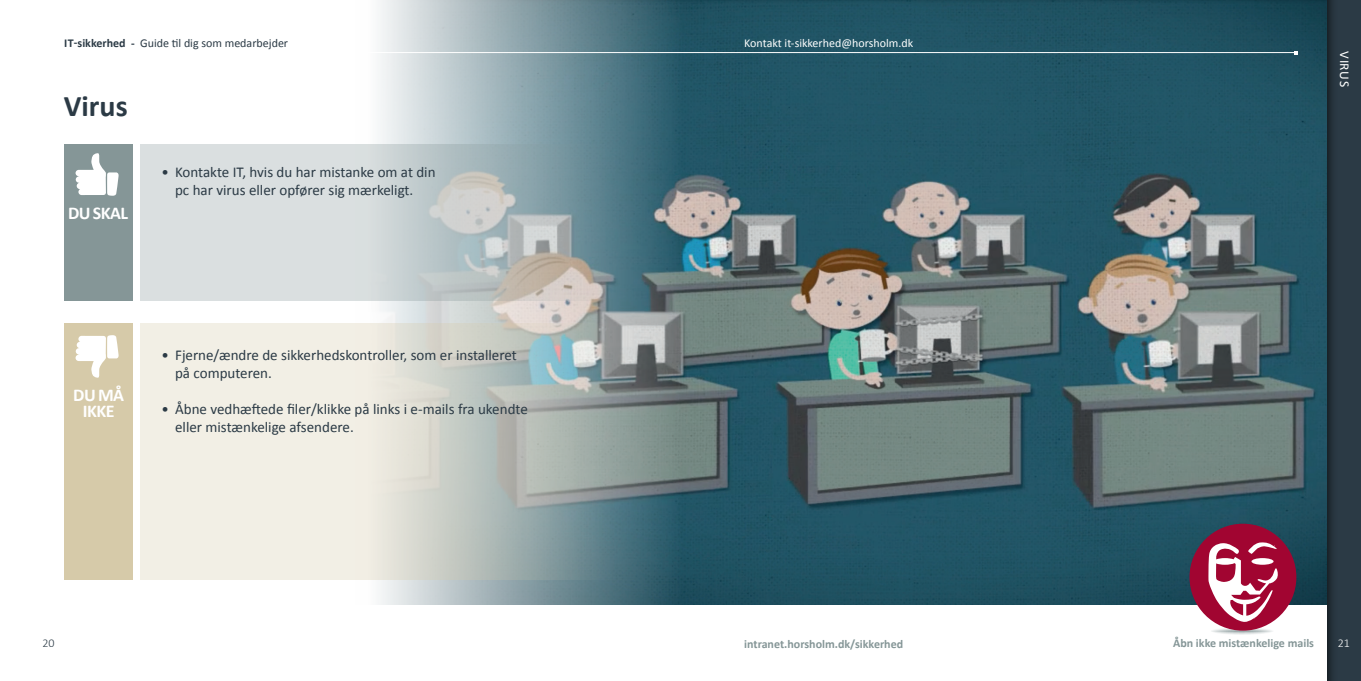
<style>
.page{position:relative;width:1361px;height:681px;background:#fff}
.page>*{position:absolute;margin:0;border:0;box-sizing:border-box;transform-origin:0 0}
.t1{font:700 30px "Calibri";color:#2b3a45}
.t2{font:700 18px/16.5px "Calibri";letter-spacing:-.03em;color:#fff;text-align:center}
.t3{font:15px/18px "Calibri";color:#2b3a45}
.t4{font:13.5px "Calibri";letter-spacing:.04em;color:#fff}
.t5{font:700 12px "Calibri";color:#859697}
.t6{font:12px "Calibri";color:#2b3a45}
.t7{font:12px "Calibri";color:#fff}
.t8{font:300 12px "Calibri";color:#fff}
.t9{font:300 12px "Calibri";color:#2b3a45}
.s1{font-weight:700}
</style>
<div class="page">
<img style="left:356px;top:0;width:968px;height:604px">
<svg style="left:140px;top:323px;width:477px;height:256px;background:#d4d6cf"></svg>
<svg style="left:140px;top:145px;width:477px;height:156px;background:#c2cbcc"></svg>
<div style="left:65px;top:145px;width:68px;height:156px;background:#859697"></div>
<div style="left:65px;top:323px;width:68px;height:256px;background:#d6caa9"></div>
<svg style="left:76px;top:153px;width:43px;height:43px"></svg>
<svg style="left:76px;top:335px;width:43px;height:42px"></svg>
<div style="left:1324px;top:0;width:37px;height:680px;background:#231f20;opacity:.75"></div>
<hr style="left:64px;top:52px;width:1232px;height:1px;background:#fff">
<svg style="left:1210px;top:626px;width:64px;height:8px"></svg>
<div style="left:1189px;top:523px;width:107px;height:107px;background:#a10531;border-radius:50%"></div>
<svg style="left:1208px;top:542px;width:70px;height:79px"></svg>
<p class="t6" style="left:64px;top:36px;width:226px"><span class="s1">IT-sikkerhed -</span> Guide til dig som medarbejder</p>
<h1 class="t1" style="left:64px;top:87px;width:65px">Virus</h1>
<p class="t2" style="left:68px;top:204px;width:61px">DU SKAL</p>
<p class="t3" style="left:162px;top:163px;width:275px;text-align:center">• Kontakte IT, hvis du har mistanke om at din pc har virus eller opfører sig mærkeligt.</p>
<p class="t2" style="left:73px;top:386px;width:52px">DU MÅ<br>IKKE</p>
<p class="t3" style="left:175px;top:346px;width:343px;text-indent:-14px">• Fjerne/ændre de sikkerhedskontroller, som er installeret på computeren.</p>
<p class="t3" style="left:175px;top:400px;width:354px;text-indent:-14px">• Åbne vedhæftede filer/klikke på links i e-mails fra ukendte eller mistænkelige afsendere.</p>
<p class="t7" style="left:744px;top:36px;width:170px">Kontakt it-sikkerhed@horsholm.dk</p>
<p class="t4" style="left:1353px;top:51px;width:37px;rotate:90deg">VIRUS</p>
<p class="t9" style="left:43px;top:635px;width:14px">20</p>
<p class="t5" style="left:1173px;top:635px;width:142px">Åbn ikke mistænkelige mails</p>
<p class="t5" style="left:744px;top:635px;width:160px">intranet.horsholm.dk/sikkerhed</p>
<p class="t8" style="left:1338px;top:635px;width:14px">21</p>
</div>
